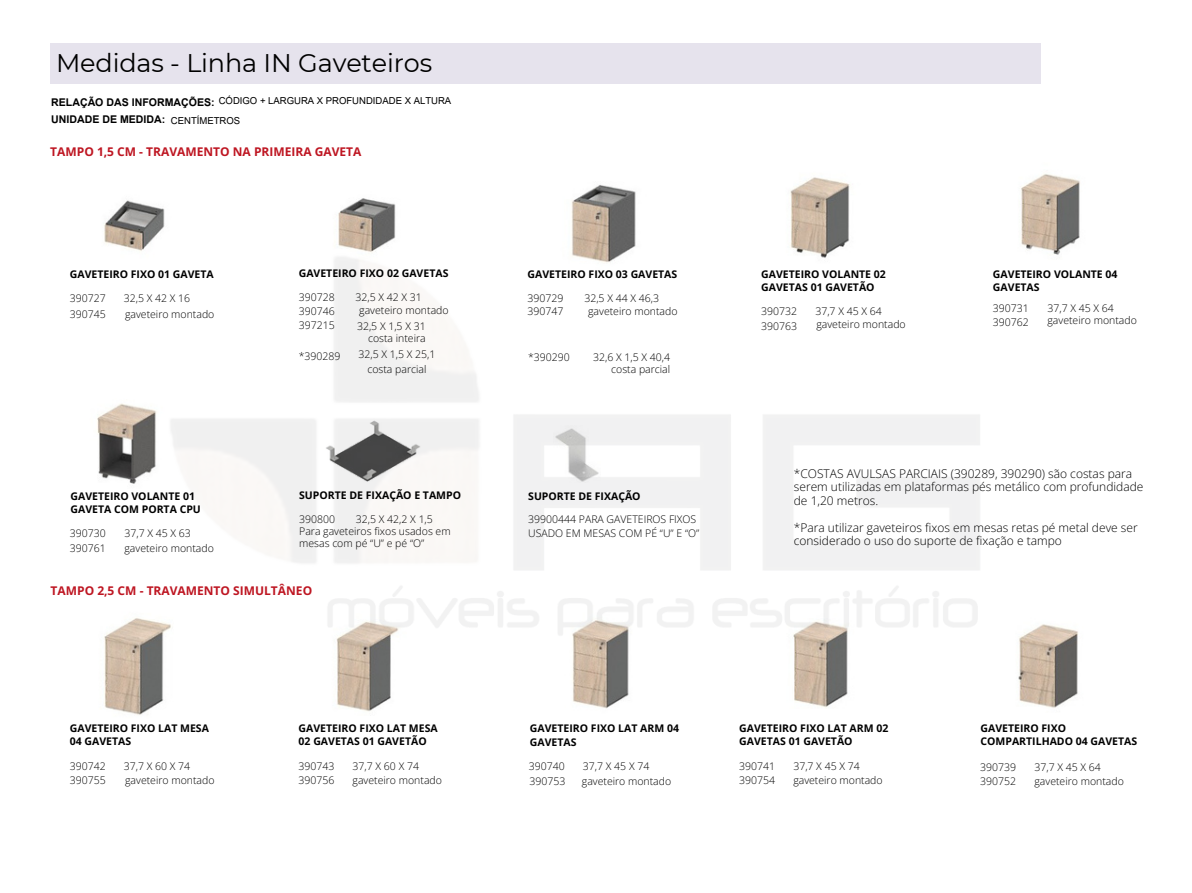
<style>
.page{position:relative;width:1192px;height:893px;background:#fff}
.page>*{position:absolute;margin:0;border:0;box-sizing:border-box;transform-origin:0 0}
.t1{font:25.5px "Montserrat";letter-spacing:-.005em;color:#000}
.t2{font:700 14.85px "Utsaah";color:#000}
.t3{font:13.35px "Utsaah";color:#000}
.t4{font:300 12px/13.5px "Open Sans";color:#000}
.t5{font:700 12px "Open Sans";color:#be1622}
.t6{font:300 10.5px/12.3px "Open Sans";color:#000;text-align:right}
.t7{font:700 10.5px/13.5px "Open Sans";color:#000}
</style>
<div class="page">
<img style="left:571px;top:185px;width:65px;height:58px">
<img style="left:790px;top:177px;width:60px;height:66px">
<img style="left:104px;top:200px;width:61px;height:51px">
<img style="left:337px;top:650px;width:54px;height:62px">
<img style="left:338px;top:198px;width:58px;height:45px">
<img style="left:97px;top:403px;width:59px;height:81px">
<img style="left:1021px;top:174px;width:59px;height:81px">
<img style="left:104px;top:618px;width:60px;height:97px">
<img style="left:572px;top:650px;width:57px;height:59px">
<img style="left:794px;top:650px;width:54px;height:58px">
<img style="left:1018px;top:624px;width:60px;height:84px">
<div style="left:50px;top:43px;width:991px;height:41px;background:#e6e3ed"></div>
<img style="left:156px;top:243px;width:879px;height:407px">
<p class="t1" style="left:56px;top:47px;width:377px">Medidas - Linha IN Gaveteiros</p>
<p class="t2" style="left:51px;top:94px;width:165px">RELAÇÃO DAS INFORMAÇÕES:</p>
<p class="t3" style="left:219px;top:94px;width:234px">CÓDIGO + LARGURA X PROFUNDIDADE X ALTURA</p>
<p class="t2" style="left:51px;top:112px;width:116px">UNIDADE DE MEDIDA:</p>
<p class="t3" style="left:171px;top:114px;width:71px">CENTÍMETROS</p>
<p class="t5" style="left:50px;top:143px;width:313px">TAMPO 1,5 CM - TRAVAMENTO NA PRIMEIRA GAVETA</p>
<p class="t7" style="left:70px;top:267px;width:145px">GAVETEIRO FIXO 01 GAVETA</p>
<p class="t6" style="left:70px;top:291px;width:37px">390727</p>
<p class="t6" style="left:70px;top:307px;width:37px">390745</p>
<p class="t6" style="left:124px;top:291px;width:68px">32,5 X 42 X 16</p>
<h6 class="t6" style="left:125px;top:307px;width:91px">gaveteiro montado</h6>
<p class="t7" style="left:299px;top:266px;width:151px">GAVETEIRO FIXO 02 GAVETAS</p>
<p class="t6" style="left:299px;top:291px;width:37px">390728</p>
<h6 class="t6" style="left:299px;top:304px;width:37px">390746</h6>
<p class="t6" style="left:299px;top:319px;width:37px">397215</p>
<p class="t6" style="left:299px;top:349px;width:43px">*390289</p>
<p class="t6" style="left:355px;top:291px;width:68px">32,5 X 42 X 31</p>
<p class="t6" style="left:359px;top:304px;width:91px">gaveteiro montado</p>
<p class="t6" style="left:357px;top:319px;width:70px">32,5 X 1,5 X 31</p>
<h6 class="t6" style="left:368px;top:332px;width:59px">costa inteira</h6>
<p class="t6" style="left:358px;top:348px;width:78px">32,5 X 1,5 X 25,1</p>
<p class="t6" style="left:367px;top:362px;width:61px">costa parcial</p>
<p class="t7" style="left:70px;top:488px;width:132px">GAVETEIRO VOLANTE 01<br>GAVETA COM PORTA CPU</p>
<p class="t6" style="left:70px;top:527px;width:37px">390730</p>
<p class="t6" style="left:70px;top:541px;width:37px">390761</p>
<p class="t6" style="left:124px;top:527px;width:68px">37,7 X 45 X 63</p>
<p class="t6" style="left:124px;top:541px;width:91px">gaveteiro montado</p>
<p class="t7" style="left:299px;top:488px;width:163px">SUPORTE DE FIXAÇÃO E TAMPO</p>
<p class="t6" style="left:299px;top:512px;width:37px">390800</p>
<p class="t6" style="left:356px;top:512px;width:78px">32,5 X 42,2 X 1,5</p>
<p class="t6" style="left:299px;top:524px;width:153px">Para gaveteiros fixos usados em</p>
<p class="t6" style="left:299px;top:537px;width:127px">mesas com pé “U” e pé “O”</p>
<p class="t5" style="left:51px;top:582px;width:263px">TAMPO 2,5 CM - TRAVAMENTO SIMULTÂNEO</p>
<p class="t7" style="left:70px;top:720px;width:141px">GAVETEIRO FIXO LAT MESA<br>04 GAVETAS</p>
<p class="t6" style="left:70px;top:759px;width:37px">390742</p>
<p class="t6" style="left:70px;top:773px;width:37px">390755</p>
<p class="t6" style="left:124px;top:759px;width:68px">37,7 X 60 X 74</p>
<h6 class="t6" style="left:125px;top:773px;width:91px">gaveteiro montado</h6>
<p class="t7" style="left:298px;top:720px;width:141px">GAVETEIRO FIXO LAT MESA<br>02 GAVETAS 01 GAVETÃO</p>
<p class="t6" style="left:298px;top:759px;width:37px">390743</p>
<p class="t6" style="left:298px;top:773px;width:37px">390756</p>
<p class="t6" style="left:352px;top:759px;width:68px">37,7 X 60 X 74</p>
<p class="t6" style="left:352px;top:773px;width:91px">gaveteiro montado</p>
<h5 class="t7" style="left:527px;top:267px;width:151px">GAVETEIRO FIXO 03 GAVETAS</h5>
<h5 class="t6" style="left:527px;top:291px;width:37px">390729</h5>
<h6 class="t6" style="left:527px;top:305px;width:37px">390747</h6>
<p class="t6" style="left:584px;top:291px;width:76px">32,5 X 44 X 46,3</p>
<p class="t6" style="left:588px;top:304px;width:91px">gaveteiro montado</p>
<p class="t6" style="left:528px;top:350px;width:43px">*390290</p>
<p class="t6" style="left:593px;top:350px;width:78px">32,6 X 1,5 X 40,4 costa parcial</p>
<p class="t7" style="left:528px;top:488px;width:114px">SUPORTE DE FIXAÇÃO</p>
<p class="t6" style="left:528px;top:513px;width:170px">39900444 PARA GAVETEIROS FIXOS</p>
<p class="t6" style="left:528px;top:526px;width:173px">USADO EM MESAS COM PÉ “U” E “O”</p>
<h6 class="t7" style="left:761px;top:267px;width:126px">GAVETEIRO VOLANTE 02<br>GAVETAS 01 GAVETÃO</h6>
<p class="t6" style="left:761px;top:305px;width:37px">390732</p>
<p class="t6" style="left:761px;top:319px;width:37px">390763</p>
<p class="t6" style="left:815px;top:305px;width:68px">37,7 X 45 X 64</p>
<p class="t6" style="left:816px;top:318px;width:91px">gaveteiro montado</p>
<p class="t7" style="left:992px;top:267px;width:126px">GAVETEIRO VOLANTE 04<br>GAVETAS</p>
<p class="t6" style="left:992px;top:301px;width:37px">390731</p>
<p class="t6" style="left:992px;top:316px;width:37px">390762</p>
<p class="t6" style="left:1047px;top:301px;width:68px">37,7 X 45 X 64</p>
<p class="t6" style="left:1047px;top:314px;width:91px">gaveteiro montado</p>
<p class="t4" style="left:793px;top:466px;width:351px">*COSTAS AVULSAS PARCIAIS (390289, 390290) são costas para serem utilizadas em plataformas pés metálico com profundidade de 1,20 metros.</p>
<p class="t4" style="left:793px;top:520px;width:345px">*Para utilizar gaveteiros fixos em mesas retas pé metal deve ser considerado o uso do suporte de fixação e tampo</p>
<p class="t7" style="left:530px;top:720px;width:151px">GAVETEIRO FIXO LAT ARM 04<br>GAVETAS</p>
<p class="t6" style="left:529px;top:759px;width:37px">390740</p>
<h3 class="t6" style="left:583px;top:759px;width:68px">37,7 X 45 X 74</h3>
<p class="t6" style="left:529px;top:774px;width:37px">390753</p>
<p class="t6" style="left:582px;top:774px;width:91px">gaveteiro montado</p>
<p class="t7" style="left:739px;top:720px;width:151px">GAVETEIRO FIXO LAT ARM 02<br>GAVETAS 01 GAVETÃO</p>
<h6 class="t6" style="left:739px;top:759px;width:37px">390741</h6>
<h6 class="t6" style="left:739px;top:773px;width:37px">390754</h6>
<h6 class="t6" style="left:793px;top:759px;width:68px">37,7 X 45 X 74</h6>
<h6 class="t6" style="left:793px;top:773px;width:91px">gaveteiro montado</h6>
<p class="t7" style="left:980px;top:720px;width:158px">GAVETEIRO FIXO<br>COMPARTILHADO 04 GAVETAS</p>
<p class="t6" style="left:980px;top:760px;width:37px">390739</p>
<p class="t6" style="left:980px;top:774px;width:37px">390752</p>
<p class="t6" style="left:1034px;top:760px;width:68px">37,7 X 45 X 64</p>
<p class="t6" style="left:1034px;top:774px;width:91px">gaveteiro montado</p>
</div>
